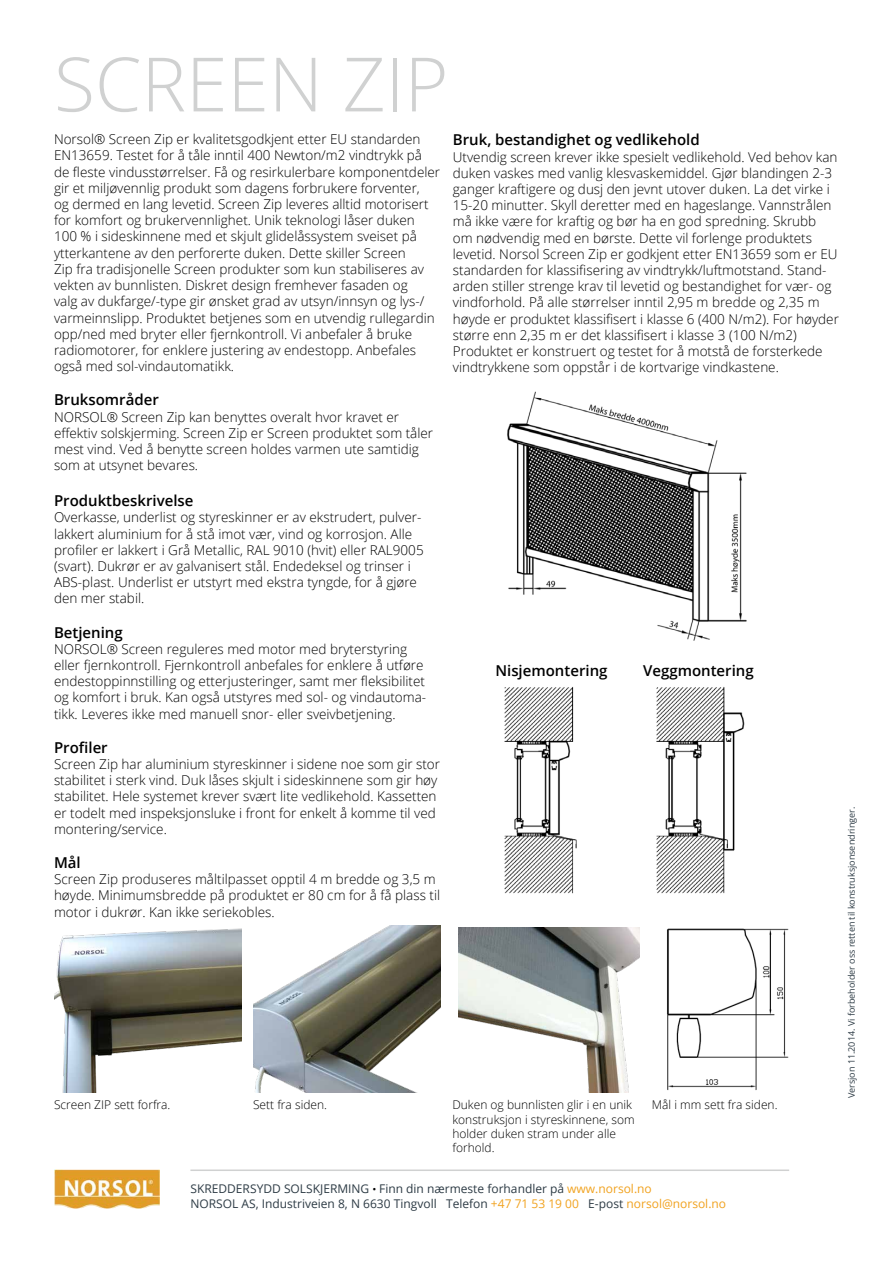
<style>
.page{position:relative;width:893px;height:1263px;background:#fff}
.page>*{position:absolute;margin:0;border:0;box-sizing:border-box;transform-origin:0 0}
.t1{font:300 75px "Open Sans";color:#d0d1d1}
.t2{font:600 15px "Open Sans";color:#000}
.t3{font:300 13.5px/16.2px "Open Sans";color:#000}
.t4{font:300 12px/14.4px "Open Sans";color:#000}
.t5{font:12px/14.4px "Open Sans";color:#2d3b45}
.t6{font:9px "Open Sans";color:#2d3b45}
.s1{font-size:10.5px;color:#000}
.s2{color:#f1a21e}
</style>
<div class="page">
<img style="left:54px;top:928px;width:187px;height:164px">
<img style="left:253px;top:926px;width:187px;height:166px">
<img style="left:459px;top:927px;width:181px;height:165px">
<img style="left:667px;top:928px;width:122px;height:162px">
<img style="left:507px;top:391px;width:240px;height:250px">
<img style="left:504px;top:687px;width:73px;height:207px">
<img style="left:656px;top:687px;width:89px;height:207px">
<img style="left:54px;top:1169px;width:105px;height:40px">
<hr style="left:190px;top:1169px;width:599px;height:2px;background:#d0d1d1">
<h1 class="t1" style="left:54px;top:33px;width:396px">SCREEN ZIP</h1>
<p class="t3" style="left:54px;top:131px;width:388px">Norsol® Screen Zip er kvalitetsgodkjent etter EU standarden EN13659. Testet for å tåle inntil 400 Newton/m2 vindtrykk på de fleste vindusstørrelser. Få og resirkulerbare komponentdeler gir et miljøvennlig produkt som dagens forbrukere forventer,<br>og dermed en lang levetid. Screen Zip leveres alltid motorisert for komfort og brukervennlighet. Unik teknologi låser duken 100 % i sideskinnene med et skjult glidelåssystem sveiset på ytterkantene av den perforerte duken. Dette skiller Screen<br>Zip fra tradisjonelle Screen produkter som kun stabiliseres av vekten av bunnlisten. Diskret design fremhever fasaden og<br>valg av dukfarge/-type gir ønsket grad av utsyn/innsyn og lys-/ varmeinnslipp. Produktet betjenes som en utvendig rullegardin opp/ned med bryter eller fjernkontroll. Vi anbefaler å bruke radiomotorer, for enklere justering av endestopp. Anbefales også med sol-vindautomatikk.</p>
<p class="t2" style="left:54px;top:390px;width:106px">Bruksområder</p>
<p class="t3" style="left:54px;top:408px;width:381px">NORSOL® Screen Zip kan benyttes overalt hvor kravet er effektiv solskjerming. Screen Zip er Screen produktet som tåler mest vind. Ved å benytte screen holdes varmen ute samtidig som at utsynet bevares.</p>
<p class="t2" style="left:54px;top:490px;width:141px">Produktbeskrivelse</p>
<p class="t3" style="left:54px;top:509px;width:371px">Overkasse, underlist og styreskinner er av ekstrudert, pulver&shy;lakkert aluminium for å stå imot vær, vind og korrosjon. Alle profiler er lakkert i Grå Metallic, RAL 9010 (hvit) eller RAL9005 (svart). Dukrør er av galvanisert stål. Endedeksel og trinser i ABS-plast. Underlist er utstyrt med ekstra tyngde, for å gjøre den mer stabil.</p>
<p class="t2" style="left:54px;top:622px;width:70px">Betjening</p>
<p class="t3" style="left:54px;top:640px;width:374px">NORSOL® Screen reguleres med motor med bryterstyring eller fjernkontroll. Fjernkontroll anbefales for enklere å utføre endestoppinnstilling og etterjusteringer, samt mer fleksibilitet og komfort i bruk. Kan også utstyres med sol- og vindautoma&shy;tikk. Leveres ikke med manuell snor- eller sveivbetjening.</p>
<p class="t2" style="left:54px;top:737px;width:55px">Profiler</p>
<p class="t3" style="left:54px;top:756px;width:388px">Screen Zip har aluminium styreskinner i sidene noe som gir stor stabilitet i sterk vind. Duk låses skjult i sideskinnene som gir høy stabilitet. Hele systemet krever svært lite vedlikehold. Kassetten er todelt med inspeksjonsluke i front for enkelt å komme til ved montering/service.</p>
<p class="t2" style="left:54px;top:852px;width:28px">Mål</p>
<p class="t3" style="left:54px;top:871px;width:388px">Screen Zip produseres måltilpasset opptil 4 m bredde og 3,5 m høyde. Minimumsbredde på produktet er 80 cm for å få plass til motor i dukrør. Kan ikke seriekobles.</p>
<p class="t2" style="left:453px;top:130px;width:248px">Bruk, bestandighet og vedlikehold</p>
<p class="t3" style="left:453px;top:148px;width:388px">Utvendig screen krever ikke spesielt vedlikehold. Ved behov kan duken vaskes med vanlig klesvaskemiddel. Gjør blandingen 2-3 ganger kraftigere og dusj den jevnt utover duken. La det virke i 15-20 minutter. Skyll deretter med en hageslange. Vannstrålen må ikke være for kraftig og bør ha en god spredning. Skrubb om nødvendig med en børste. Dette vil forlenge produktets levetid. Norsol Screen Zip er godkjent etter EN13659 som er EU standarden for klassifisering av vindtrykk/luftmotstand. Stand&shy;arden stiller strenge krav til levetid og bestandighet for vær- og vindforhold. På alle størrelser inntil 2,95 m bredde og 2,35 m høyde er produktet klassifisert i klasse 6 (400 N/m2). For høyder større enn 2,35 m er det klassifisert i klasse 3 (100 N/m2)<br>Produktet er konstruert og testet for å motstå de forsterkede vindtrykkene som oppstår i de kortvarige vindkastene.</p>
<p class="t2" style="left:495px;top:661px;width:114px">Nisjemontering</p>
<p class="t2" style="left:643px;top:661px;width:112px">Veggmontering</p>
<p class="t4" style="left:253px;top:1097px;width:76px">Sett fra siden.</p>
<p class="t4" style="left:652px;top:1097px;width:127px">Mål i mm sett fra siden.</p>
<p class="t4" style="left:54px;top:1097px;width:118px">Screen ZIP sett forfra.</p>
<p class="t4" style="left:452px;top:1097px;width:184px">Duken og bunnlisten glir i en unik konstruksjon i styreskinnene, som holder duken stram under alle forhold.</p>
<p class="t6" style="left:845px;top:1098px;width:293px;rotate:-90deg">Versjon 11.2014. Vi forbeholder oss retten til konstruksjonsendringer.</p>
<p class="t5" style="left:190px;top:1181px;width:537px">SKREDDERSYDD SOLSKJERMING <span class="s1">•</span> Finn din nærmeste forhandler på <span class="s2">www.norsol.no<br></span>NORSOL AS, Industriveien 8, N 6630 Tingvoll Telefon <span class="s2">+47 71 53 19 00</span> E-post <span class="s2">norsol@norsol.no</span></p>
</div>
